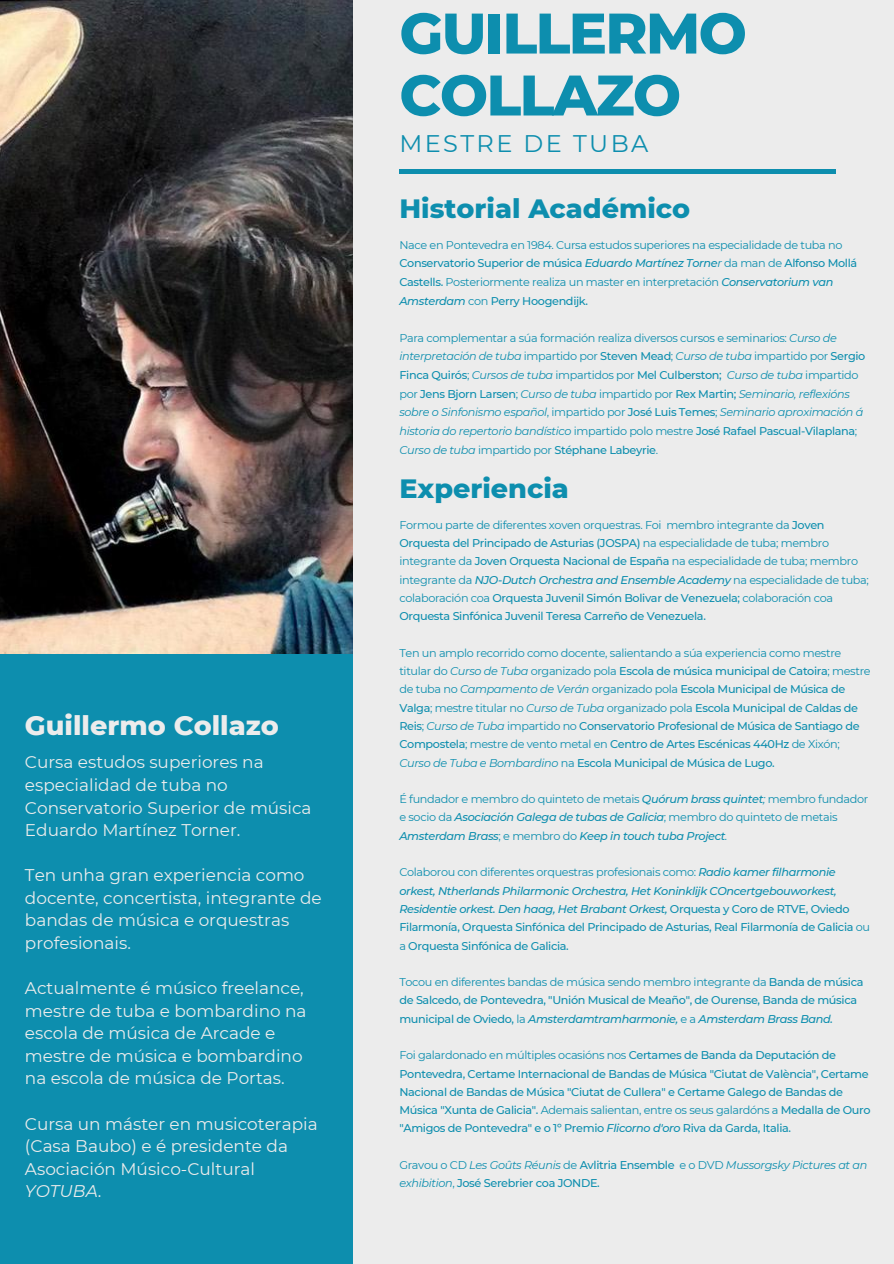
<style>
.page{position:relative;width:894px;height:1264px;background:#fff}
.page>*{position:absolute;margin:0;border:0;box-sizing:border-box;transform-origin:0 0}
.t1{font:800 57px/61.9px "Montserrat";letter-spacing:-.03em;color:#0d8eae}
.t2{font:800 27px "Montserrat";color:#0d8eae}
.t3{font:800 27px "Montserrat";color:#ececec}
.t4{font:24px "Montserrat";letter-spacing:.1em;color:#0d8eae}
.t5{font:16.95px/22.5px "Montserrat";color:#ececec}
.t6{font:500 11.25px/18.3px "Montserrat";letter-spacing:-.03em;color:#0d8eae}
.t7{font:11.25px/18.3px "Montserrat";letter-spacing:-.03em;color:#0d8eae}
.t8{font:italic 11.25px/18.6px "Montserrat";letter-spacing:-.03em;color:#0d8eae}
.t9{font:italic 500 11.25px/18.3px "Montserrat";letter-spacing:-.03em;color:#0d8eae}
.s1{font-style:italic}
.s2{font-weight:500}
.s3{font-weight:500;font-style:italic}
.s4{font-style:normal}
.s5{font-weight:500;font-style:normal}
.s6{font-weight:400}
.s7{font-weight:400;font-style:italic}
.s8{font-weight:400;font-style:normal}
</style>
<div class="page">
<div style="left:0;top:0;width:893px;height:1263px;background:#ececec"></div>
<div style="left:0;top:604px;width:352px;height:659px;background:#0d8eae"></div>
<hr style="left:399px;top:170px;width:436px;height:4px;background:#0d8eae">
<img style="left:0;top:0;width:352px;height:653px">
<h2 class="t3" style="left:25px;top:709px;width:255px">Guillermo Collazo</h2>
<h3 class="t5" style="left:25px;top:751px;width:288px">Cursa estudos superiores na especialidad de tuba no<br>Conservatorio Superior de música<br>Eduardo Martínez Torner.</h3>
<h3 class="t5" style="left:25px;top:864px;width:298px">Ten unha gran experiencia como docente, concertista, integrante de bandas de música e orquestras profesionais.</h3>
<h3 class="t5" style="left:25px;top:976px;width:283px">Actualmente é músico freelance, mestre de tuba e bombardino na escola de música de Arcade e mestre de música e bombardino na escola de música de Portas.</h3>
<h3 class="t5" style="left:25px;top:1112px;width:294px">Cursa un máster en musicoterapia (Casa Baubo) e é presidente da<br>Asociación Músico-Cultural<br><span class="s1">YOTUBA</span>.</h3>
<h1 class="t1" style="left:399px;top:2px;width:349px">GUILLERMO<br>COLLAZO</h1>
<h3 class="t4" style="left:399px;top:129px;width:250px">MESTRE DE TUBA</h3>
<h2 class="t2" style="left:399px;top:192px;width:292px">Historial Académico</h2>
<p class="t7" style="left:399px;top:235px;width:459px">Nace en Pontevedra en 1984. Cursa estudos superiores na especialidade de tuba no <span class="s2">Conservatorio Superior de música</span> <span class="s3">Eduardo Martínez Torne</span><span class="s1">r</span> da man de <span class="s2">Alfonso Mollá Castells.</span> Posteriormente realiza un master en interpretación <span class="s3">Conservatorium van Amsterdam</span> con <span class="s2">Perry Hoogendijk.</span></p>
<p class="t8" style="left:399px;top:328px;width:467px"><span class="s4">Para complementar a súa formación realiza diversos cursos e seminarios:</span> Curso de interpretación de tuba <span class="s4">impartido por</span> <span class="s5">Steven Mead</span><span class="s4">;</span> Curso de tuba <span class="s4">impartido por</span> <span class="s5">Sergio Finca Quirós</span><span class="s4">;</span> Cursos de tuba <span class="s4">impartidos por</span> <span class="s5">Mel Culberston;</span> Curso de tuba <span class="s4">impartido por</span> <span class="s5">Jens Bjorn Larsen</span><span class="s4">;</span> Curso de tuba <span class="s4">impartido por</span> <span class="s5">Rex Martin;</span> Seminario, reflexións sobre o Sinfonismo español<span class="s4">, impartido por</span> <span class="s5">José Luis Temes</span><span class="s4">;</span> Seminario aproximación á historia do repertorio bandístico <span class="s4">impartido polo mestre</span> <span class="s5">José Rafael Pascual-Vilaplana</span><span class="s4">; </span>Curso de tuba <span class="s4">impartido por</span> <span class="s5">Stéphane Labeyrie</span><span class="s4">.</span></p>
<h2 class="t2" style="left:399px;top:471px;width:171px">Experiencia</h2>
<p class="t7" style="left:399px;top:515px;width:471px">Formou parte de diferentes xoven orquestras. Foi membro integrante da <span class="s2">Joven Orquesta del Principado de Asturias (JOSPA)</span> na especialidade de tuba; membro integrante da <span class="s2">Joven Orquesta Nacional de España</span> na especialidade de tuba; membro integrante da <span class="s3">NJO-Dutch Orchestra and Ensemble Academy</span> na especialidade de tuba; colaboración coa <span class="s2">Orquesta Juvenil Simón Bolivar de Venezuela;</span> colaboración coa <span class="s2">Orquesta Sinfónica Juvenil Teresa Carreño de Venezuela.</span></p>
<p class="t6" style="left:399px;top:643px;width:472px"><span class="s6">Ten un amplo recorrido como docente, salientando a súa experiencia como mestre titular do</span> <span class="s7">Curso de Tuba</span> <span class="s6">organizado pola</span> Escola de música municipal de Catoira<span class="s6">; mestre de tuba no</span> <span class="s7">Campamento de Verán</span> <span class="s6">organizado pola</span> Escola Municipal de Música de Valga<span class="s6">; mestre titular no</span> <span class="s7">Curso de Tuba</span> <span class="s6">organizado pola</span> Escola Municipal de Caldas de Reis<span class="s6">;</span> <span class="s7">Curso de Tuba</span> <span class="s6">impartido no</span> Conservatorio Profesional de Música de Santiago de Compostela<span class="s6">; mestre de vento metal en</span> Centro de Artes Escénicas 440Hz <span class="s6">de Xixón; </span><span class="s7">Curso de Tuba e Bombardino</span> <span class="s6">na</span> Escola Municipal de Música de Lugo.</p>
<p class="t7" style="left:399px;top:790px;width:470px">É fundador e membro do quinteto de metais <span class="s3">Quórum brass quintet</span><span class="s1">;</span> membro fundador e socio da <span class="s3">Asociación Galega de tubas de Galicia</span>; membro do quinteto de metais<br><span class="s3">Amsterdam Brass</span>; e membro do <span class="s3">Keep in touch tuba Project</span><span class="s1">.</span></p>
<p class="t9" style="left:399px;top:863px;width:472px"><span class="s8">Colaborou con diferentes orquestras profesionais como:</span> Radio kamer filharmonie orkest, Ntherlands Philarmonic Orchestra, Het Koninklijk COncertgebouworkest, Residentie orkest. Den haag, Het Brabant Orkest, <span class="s4">Orquesta y Coro de RTVE, Oviedo Filarmonía, Orquesta Sinfónica del Principado de Asturias, Real Filarmonía de Galicia</span> <span class="s8">ou a</span> <span class="s4">Orquesta Sinfónica de Galicia.</span></p>
<p class="t6" style="left:399px;top:972px;width:465px"><span class="s6">Tocou en diferentes bandas de música sendo membro integrante da</span> Banda de música de Salcedo, de Pontevedra, "Unión Musical de Meaño", de Ourense, Banda de música municipal de Oviedo, <span class="s6">la</span> <span class="s1">Amsterdamtramharmonie,</span> <span class="s6">e a</span> <span class="s1">Amsterdam Brass Band.</span></p>
<p class="t6" style="left:399px;top:1046px;width:472px"><span class="s6">Foi galardonado en múltiples ocasións nos</span> Certames de Banda da Deputación de Pontevedra, Certame Internacional de Bandas de Música "Ciutat de València", Certame Nacional de Bandas de Música "Ciutat de Cullera" e Certame Galego de Bandas de Música "Xunta de Galicia". <span class="s6">Ademais salientan, entre os seus galardóns a</span> Medalla de Ouro "Amigos de Pontevedra" e o 1º Premio <span class="s1">Flicorno d'oro</span> Riva da Garda, Italia.</p>
<p class="t8" style="left:399px;top:1155px;width:469px"><span class="s4">Gravou o CD</span> Les Goûts Réunis <span class="s4">de</span> <span class="s5">Avlitria Ensemble</span> <span class="s4">e o DVD</span> Mussorgsky Pictures at an exhibition<span class="s4">,</span> <span class="s5">José Serebrier coa JONDE.</span></p>
</div>
